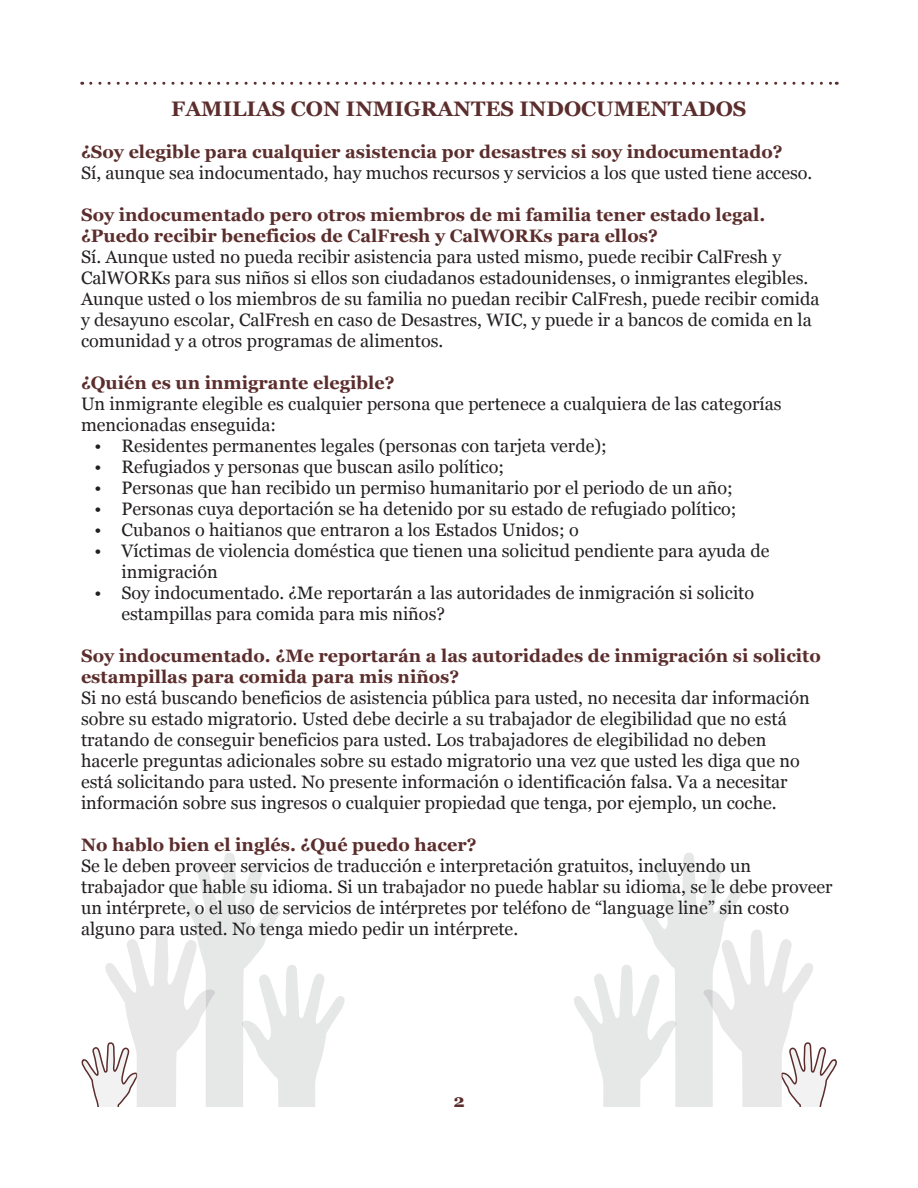
<style>
.page{position:relative;width:918px;height:1188px;background:#fff}
.page>*{position:absolute;margin:0;border:0;box-sizing:border-box;transform-origin:0 0}
.t1{font:700 21px "Georgia";color:#5b2d2c}
.t2{font:18px/21px "Georgia";color:#231f20}
.t3{font:700 18px/21px "Georgia";color:#5b2d2c}
</style>
<div class="page">
<svg style="left:81px;top:853px;width:264px;height:254px"></svg>
<svg style="left:574px;top:853px;width:263px;height:254px"></svg>
<svg style="left:91px;top:82px;width:746px;height:3px"></svg>
<p class="t1" style="left:171px;top:95px;width:577px">FAMILIAS CON INMIGRANTES INDOCUMENTADOS</p>
<p class="t3" style="left:81px;top:141px;width:703px">¿Soy elegible para cualquier asistencia por desastres si soy indocumentado?</p>
<p class="t2" style="left:81px;top:162px;width:733px">Sí, aunque sea indocumentado, hay muchos recursos y servicios a los que usted tiene acceso.</p>
<p class="t3" style="left:81px;top:204px;width:686px">Soy indocumentado pero otros miembros de mi familia tener estado legal. ¿Puedo recibir beneficios de CalFresh y CalWORKs para ellos?</p>
<p class="t2" style="left:81px;top:246px;width:740px">Sí. Aunque usted no pueda recibir asistencia para usted mismo, puede recibir CalFresh y CalWORKs para sus niños si ellos son ciudadanos estadounidenses, o inmigrantes elegibles.<br>Aunque usted o los miembros de su familia no puedan recibir CalFresh, puede recibir comida y desayuno escolar, CalFresh en caso de Desastres, WIC, y puede ir a bancos de comida en la comunidad y a otros programas de alimentos.</p>
<p class="t3" style="left:81px;top:372px;width:315px">¿Quién es un inmigrante elegible?</p>
<p class="t2" style="left:81px;top:393px;width:702px">Un inmigrante elegible es cualquier persona que pertenece a cualquiera de las categorías mencionadas enseguida:</p>
<p class="t2" style="left:94px;top:435px;width:514px">• Residentes permanentes legales (personas con tarjeta verde);</p>
<p class="t2" style="left:94px;top:456px;width:411px">• Refugiados y personas que buscan asilo político;</p>
<p class="t2" style="left:94px;top:477px;width:640px">• Personas que han recibido un permiso humanitario por el periodo de un año;</p>
<p class="t2" style="left:94px;top:498px;width:644px">• Personas cuya deportación se ha detenido por su estado de refugiado político;</p>
<p class="t2" style="left:94px;top:519px;width:486px">• Cubanos o haitianos que entraron a los Estados Unidos; o</p>
<p class="t2" style="left:122px;top:540px;width:649px;text-indent:-27px">• Víctimas de violencia doméstica que tienen una solicitud pendiente para ayuda de inmigración</p>
<p class="t2" style="left:122px;top:582px;width:634px;text-indent:-27px">• Soy indocumentado. ¿Me reportarán a las autoridades de inmigración si solicito estampillas para comida para mis niños?</p>
<p class="t3" style="left:81px;top:645px;width:741px">Soy indocumentado. ¿Me reportarán a las autoridades de inmigración si solicito estampillas para comida para mis niños?</p>
<p class="t2" style="left:81px;top:687px;width:730px">Si no está buscando beneficios de asistencia pública para usted, no necesita dar información sobre su estado migratorio. Usted debe decirle a su trabajador de elegibilidad que no está tratando de conseguir beneficios para usted. Los trabajadores de elegibilidad no deben hacerle preguntas adicionales sobre su estado migratorio una vez que usted les diga que no está solicitando para usted. No presente información o identificación falsa. Va a necesitar información sobre sus ingresos o cualquier propiedad que tenga, por ejemplo, un coche.</p>
<p class="t3" style="left:81px;top:834px;width:397px">No hablo bien el inglés. ¿Qué puedo hacer?</p>
<p class="t2" style="left:81px;top:855px;width:753px">Se le deben proveer servicios de traducción e interpretación gratuitos, incluyendo un trabajador que hable su idioma. Si un trabajador no puede hablar su idioma, se le debe proveer un intérprete, o el uso de servicios de intérpretes por teléfono de “language line” sin costo alguno para usted. No tenga miedo pedir un intérprete.</p>
<p class="t3" style="left:453px;top:1090px;width:13px">2</p>
</div>
